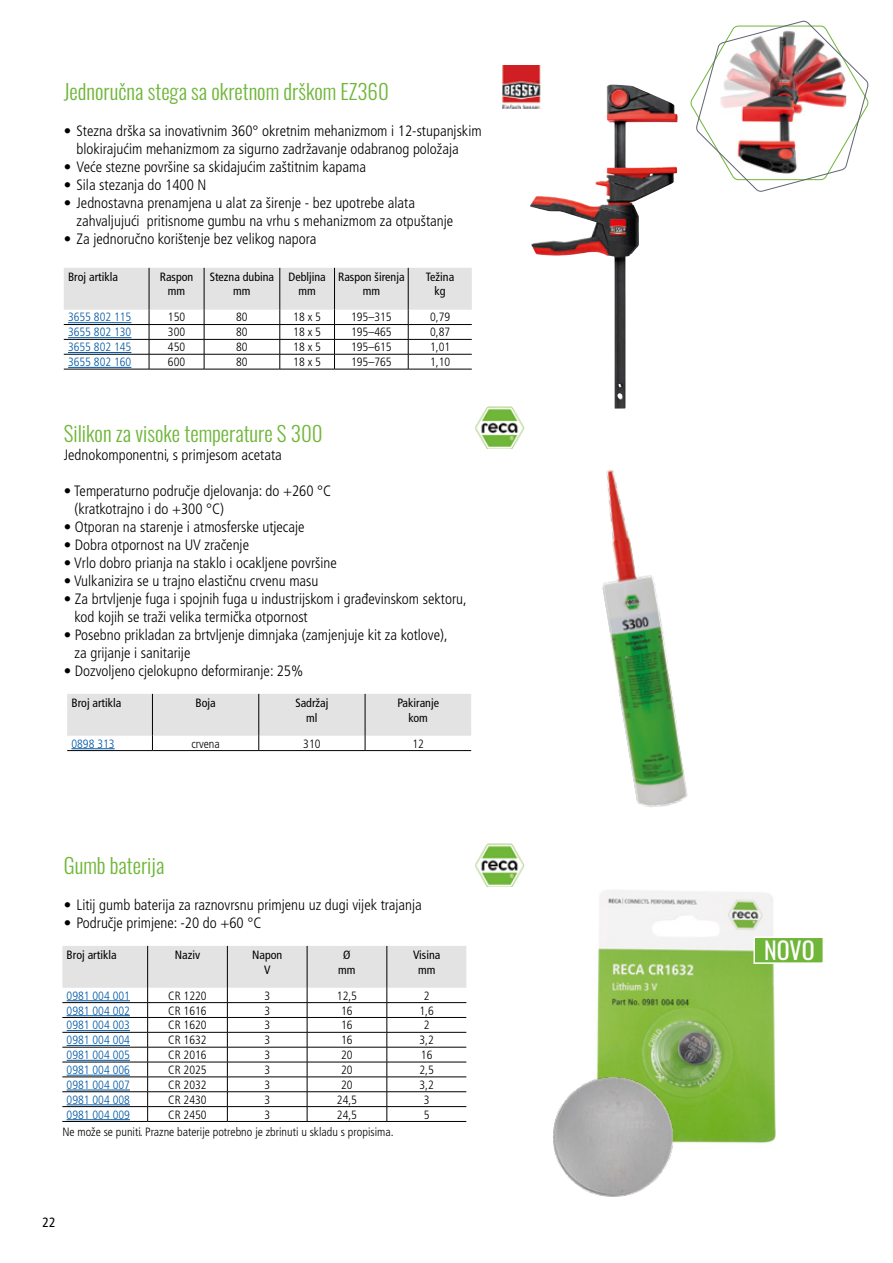
<style>
.page{position:relative;width:893px;height:1263px;background:#fff}
.page>*{position:absolute;margin:0;border:0;box-sizing:border-box;transform-origin:0 0}
.t1{font:24px "Oswald";color:#fff}
.t2{font:300 21px "Oswald";color:#6fb639}
.t3{font:300 condensed 15px/18px "Frutiger LT Pro";color:#000}
.t4{font:condensed 13.5px "Frutiger LT Pro";color:#000}
.t5{font:300 condensed 12px "Frutiger LT Pro";color:#000}
.t6{font:300 condensed 12px "Frutiger LT Pro";color:#0058a5}
.t7{font:condensed 12px/14.4px "Frutiger LT Pro";color:#000;text-align:center}
</style>
<div class="page">
<img style="left:596px;top:890px;width:180px;height:254px">
<img style="left:553px;top:1075px;width:124px;height:122px">
<svg style="left:64px;top:268px;width:408px;height:101px"></svg>
<hr style="left:64px;top:369px;width:85px;height:1px;background:#000">
<hr style="left:149px;top:369px;width:55px;height:1px;background:#000">
<hr style="left:204px;top:369px;width:76px;height:1px;background:#000">
<hr style="left:280px;top:369px;width:54px;height:1px;background:#000">
<hr style="left:334px;top:369px;width:74px;height:1px;background:#000">
<hr style="left:408px;top:369px;width:64px;height:1px;background:#000">
<hr style="left:68px;top:322px;width:63px;height:1px;background:#0058a5">
<hr style="left:68px;top:337px;width:63px;height:1px;background:#0058a5">
<hr style="left:68px;top:352px;width:63px;height:1px;background:#0058a5">
<hr style="left:68px;top:367px;width:63px;height:1px;background:#0058a5">
<img style="left:502px;top:66px;width:39px;height:42px">
<svg style="left:67px;top:694px;width:404px;height:56px"></svg>
<hr style="left:67px;top:750px;width:85px;height:1px;background:#000">
<hr style="left:152px;top:750px;width:107px;height:1px;background:#000">
<hr style="left:259px;top:750px;width:106px;height:1px;background:#000">
<hr style="left:365px;top:750px;width:106px;height:1px;background:#000">
<hr style="left:71px;top:748px;width:44px;height:1px;background:#0058a5">
<img style="left:475px;top:406px;width:50px;height:43px">
<img style="left:530px;top:85px;width:84px;height:131px">
<img style="left:690px;top:21px;width:179px;height:171px">
<img style="left:602px;top:470px;width:86px;height:337px">
<svg style="left:62px;top:946px;width:404px;height:175px"></svg>
<hr style="left:62px;top:1121px;width:86px;height:1px;background:#000">
<hr style="left:148px;top:1121px;width:79px;height:1px;background:#000">
<hr style="left:227px;top:1121px;width:80px;height:1px;background:#000">
<hr style="left:307px;top:1121px;width:80px;height:1px;background:#000">
<hr style="left:387px;top:1121px;width:79px;height:1px;background:#000">
<hr style="left:67px;top:1000px;width:63px;height:1px;background:#0058a5">
<hr style="left:67px;top:1015px;width:63px;height:1px;background:#0058a5">
<hr style="left:67px;top:1030px;width:63px;height:1px;background:#0058a5">
<hr style="left:67px;top:1045px;width:63px;height:1px;background:#0058a5">
<hr style="left:67px;top:1060px;width:63px;height:1px;background:#0058a5">
<hr style="left:67px;top:1075px;width:63px;height:1px;background:#0058a5">
<hr style="left:67px;top:1090px;width:63px;height:1px;background:#0058a5">
<hr style="left:67px;top:1104px;width:63px;height:1px;background:#0058a5">
<hr style="left:67px;top:1119px;width:63px;height:1px;background:#0058a5">
<img style="left:475px;top:844px;width:50px;height:42px">
<div style="left:753px;top:936px;width:71px;height:28px;background:#6fb639;border:2px solid #fff"></div>
<h2 class="t2" style="left:64px;top:73px;width:327px">Jednoručna stega sa okretnom drškom EZ360</h2>
<p class="t3" style="left:77px;top:122px;width:407px;text-indent:-13px">• Stezna drška sa inovativnim 360° okretnim mehanizmom i 12-stupanjskim blokirajućim mehanizmom za sigurno zadržavanje odabranog položaja</p>
<p class="t3" style="left:64px;top:158px;width:304px">• Veće stezne površine sa skidajućim zaštitnim kapama</p>
<p class="t3" style="left:64px;top:176px;width:144px">• Sila stezanja do 1400 N</p>
<p class="t3" style="left:77px;top:194px;width:378px;text-indent:-13px">• Jednostavna prenamjena u alat za širenje - bez upotrebe alata zahvaljujući pritisnome gumbu na vrhu s mehanizmom za otpuštanje</p>
<p class="t3" style="left:64px;top:230px;width:254px">• Za jednoručno korištenje bez velikog napora</p>
<p class="t7" style="left:68px;top:270px;width:51px">Broj artikla</p>
<p class="t7" style="left:160px;top:270px;width:35px">Raspon mm</p>
<p class="t7" style="left:210px;top:270px;width:66px">Stezna dubina mm</p>
<p class="t7" style="left:288px;top:270px;width:39px">Debljina mm</p>
<p class="t7" style="left:338px;top:270px;width:68px">Raspon širenja mm</p>
<p class="t7" style="left:426px;top:270px;width:30px">Težina kg</p>
<p class="t6" style="left:68px;top:310px;width:65px">3655 802 115</p>
<p class="t5" style="left:168px;top:310px;width:19px">150</p>
<p class="t5" style="left:236px;top:310px;width:13px">80</p>
<p class="t5" style="left:293px;top:310px;width:29px">18 x 5</p>
<p class="t5" style="left:351px;top:310px;width:42px">195–315</p>
<p class="t5" style="left:430px;top:310px;width:22px">0,79</p>
<p class="t6" style="left:68px;top:325px;width:65px">3655 802 130</p>
<p class="t5" style="left:168px;top:325px;width:19px">300</p>
<p class="t5" style="left:236px;top:325px;width:13px">80</p>
<p class="t5" style="left:293px;top:325px;width:29px">18 x 5</p>
<p class="t5" style="left:351px;top:325px;width:42px">195–465</p>
<p class="t5" style="left:430px;top:325px;width:22px">0,87</p>
<p class="t6" style="left:68px;top:340px;width:65px">3655 802 145</p>
<p class="t5" style="left:168px;top:340px;width:19px">450</p>
<p class="t5" style="left:236px;top:340px;width:13px">80</p>
<p class="t5" style="left:293px;top:340px;width:29px">18 x 5</p>
<p class="t5" style="left:351px;top:340px;width:42px">195–615</p>
<p class="t5" style="left:430px;top:340px;width:22px">1,01</p>
<p class="t6" style="left:68px;top:355px;width:65px">3655 802 160</p>
<p class="t5" style="left:168px;top:355px;width:19px">600</p>
<p class="t5" style="left:236px;top:355px;width:13px">80</p>
<p class="t5" style="left:293px;top:355px;width:29px">18 x 5</p>
<p class="t5" style="left:351px;top:355px;width:42px">195–765</p>
<p class="t5" style="left:430px;top:355px;width:22px">1,10</p>
<h2 class="t2" style="left:64px;top:415px;width:260px">Silikon za visoke temperature S 300</h2>
<p class="t3" style="left:64px;top:446px;width:220px">Jednokomponentni, s primjesom acetata</p>
<p class="t3" style="left:75px;top:482px;width:258px;text-indent:-11px">• Temperaturno područje djelovanja: do +260 °C (kratkotrajno i do +300 °C)</p>
<p class="t3" style="left:64px;top:518px;width:242px">• Otporan na starenje i atmosferske utjecaje</p>
<p class="t3" style="left:64px;top:536px;width:187px">• Dobra otpornost na UV zračenje</p>
<p class="t3" style="left:64px;top:554px;width:275px">• Vrlo dobro prianja na staklo i ocakljene površine</p>
<p class="t3" style="left:64px;top:572px;width:256px">• Vulkanizira se u trajno elastičnu crvenu masu</p>
<p class="t3" style="left:75px;top:590px;width:394px;text-indent:-11px">• Za brtvljenje fuga i spojnih fuga u industrijskom i građevinskom sektoru, kod kojih se traži velika termička otpornost</p>
<p class="t3" style="left:75px;top:626px;width:375px;text-indent:-11px">• Posebno prikladan za brtvljenje dimnjaka (zamjenjuje kit za kotlove), za grijanje i sanitarije</p>
<p class="t3" style="left:64px;top:662px;width:241px">• Dozvoljeno cjelokupno deformiranje: 25%</p>
<p class="t7" style="left:71px;top:696px;width:51px">Broj artikla</p>
<p class="t7" style="left:195px;top:696px;width:22px">Boja</p>
<p class="t7" style="left:295px;top:696px;width:35px">Sadržaj ml</p>
<p class="t7" style="left:397px;top:696px;width:43px">Pakiranje kom</p>
<p class="t6" style="left:71px;top:736px;width:45px">0898 313</p>
<p class="t5" style="left:191px;top:736px;width:30px">crvena</p>
<p class="t5" style="left:303px;top:736px;width:19px">310</p>
<p class="t5" style="left:412px;top:736px;width:13px">12</p>
<h2 class="t2" style="left:64px;top:847px;width:102px">Gumb baterija</h2>
<p class="t3" style="left:64px;top:896px;width:360px">• Litij gumb baterija za raznovrsnu primjenu uz dugi vijek trajanja</p>
<p class="t3" style="left:64px;top:914px;width:199px">• Područje primjene: -20 do +60 °C</p>
<p class="t7" style="left:67px;top:948px;width:51px">Broj artikla</p>
<p class="t7" style="left:175px;top:948px;width:27px">Naziv</p>
<p class="t7" style="left:252px;top:948px;width:32px">Napon<br>V</p>
<p class="t7" style="left:338px;top:948px;width:19px">Ø mm</p>
<p class="t7" style="left:413px;top:948px;width:29px">Visina mm</p>
<p class="t6" style="left:67px;top:988px;width:65px">0981 004 001</p>
<p class="t5" style="left:168px;top:988px;width:40px">CR 1220</p>
<p class="t5" style="left:264px;top:988px;width:7px">3</p>
<p class="t5" style="left:337px;top:988px;width:22px">12,5</p>
<p class="t5" style="left:424px;top:988px;width:7px">2</p>
<p class="t6" style="left:67px;top:1003px;width:65px">0981 004 002</p>
<p class="t5" style="left:168px;top:1003px;width:40px">CR 1616</p>
<p class="t5" style="left:264px;top:1003px;width:7px">3</p>
<p class="t5" style="left:341px;top:1003px;width:13px">16</p>
<p class="t5" style="left:419px;top:1003px;width:16px">1,6</p>
<p class="t6" style="left:67px;top:1018px;width:65px">0981 004 003</p>
<p class="t5" style="left:168px;top:1018px;width:40px">CR 1620</p>
<p class="t5" style="left:264px;top:1018px;width:7px">3</p>
<p class="t5" style="left:341px;top:1018px;width:13px">16</p>
<p class="t5" style="left:424px;top:1018px;width:7px">2</p>
<p class="t6" style="left:67px;top:1033px;width:65px">0981 004 004</p>
<p class="t5" style="left:168px;top:1033px;width:40px">CR 1632</p>
<p class="t5" style="left:264px;top:1033px;width:7px">3</p>
<p class="t5" style="left:341px;top:1033px;width:13px">16</p>
<p class="t5" style="left:419px;top:1033px;width:16px">3,2</p>
<p class="t6" style="left:67px;top:1048px;width:65px">0981 004 005</p>
<p class="t5" style="left:168px;top:1048px;width:40px">CR 2016</p>
<p class="t5" style="left:264px;top:1048px;width:7px">3</p>
<p class="t5" style="left:341px;top:1048px;width:13px">20</p>
<p class="t5" style="left:421px;top:1048px;width:13px">16</p>
<p class="t6" style="left:67px;top:1063px;width:65px">0981 004 006</p>
<p class="t5" style="left:168px;top:1063px;width:40px">CR 2025</p>
<p class="t5" style="left:264px;top:1063px;width:7px">3</p>
<p class="t5" style="left:341px;top:1063px;width:13px">20</p>
<p class="t5" style="left:419px;top:1063px;width:16px">2,5</p>
<p class="t6" style="left:67px;top:1078px;width:65px">0981 004 007</p>
<p class="t5" style="left:168px;top:1078px;width:40px">CR 2032</p>
<p class="t5" style="left:264px;top:1078px;width:7px">3</p>
<p class="t5" style="left:341px;top:1078px;width:13px">20</p>
<p class="t5" style="left:419px;top:1078px;width:16px">3,2</p>
<p class="t6" style="left:67px;top:1093px;width:65px">0981 004 008</p>
<p class="t5" style="left:168px;top:1093px;width:40px">CR 2430</p>
<p class="t5" style="left:264px;top:1093px;width:7px">3</p>
<p class="t5" style="left:337px;top:1093px;width:22px">24,5</p>
<p class="t5" style="left:424px;top:1093px;width:7px">3</p>
<p class="t6" style="left:67px;top:1107px;width:65px">0981 004 009</p>
<p class="t5" style="left:168px;top:1107px;width:40px">CR 2450</p>
<p class="t5" style="left:264px;top:1107px;width:7px">3</p>
<p class="t5" style="left:337px;top:1107px;width:22px">24,5</p>
<p class="t5" style="left:424px;top:1107px;width:7px">5</p>
<p class="t5" style="left:62px;top:1124px;width:333px">Ne može se puniti. Prazne baterije potrebno je zbrinuti u skladu s propisima.</p>
<p class="t4" style="left:43px;top:1214px;width:15px">22</p>
<h1 class="t1" style="left:764px;top:929px;width:52px">NOVO</h1>
</div>
